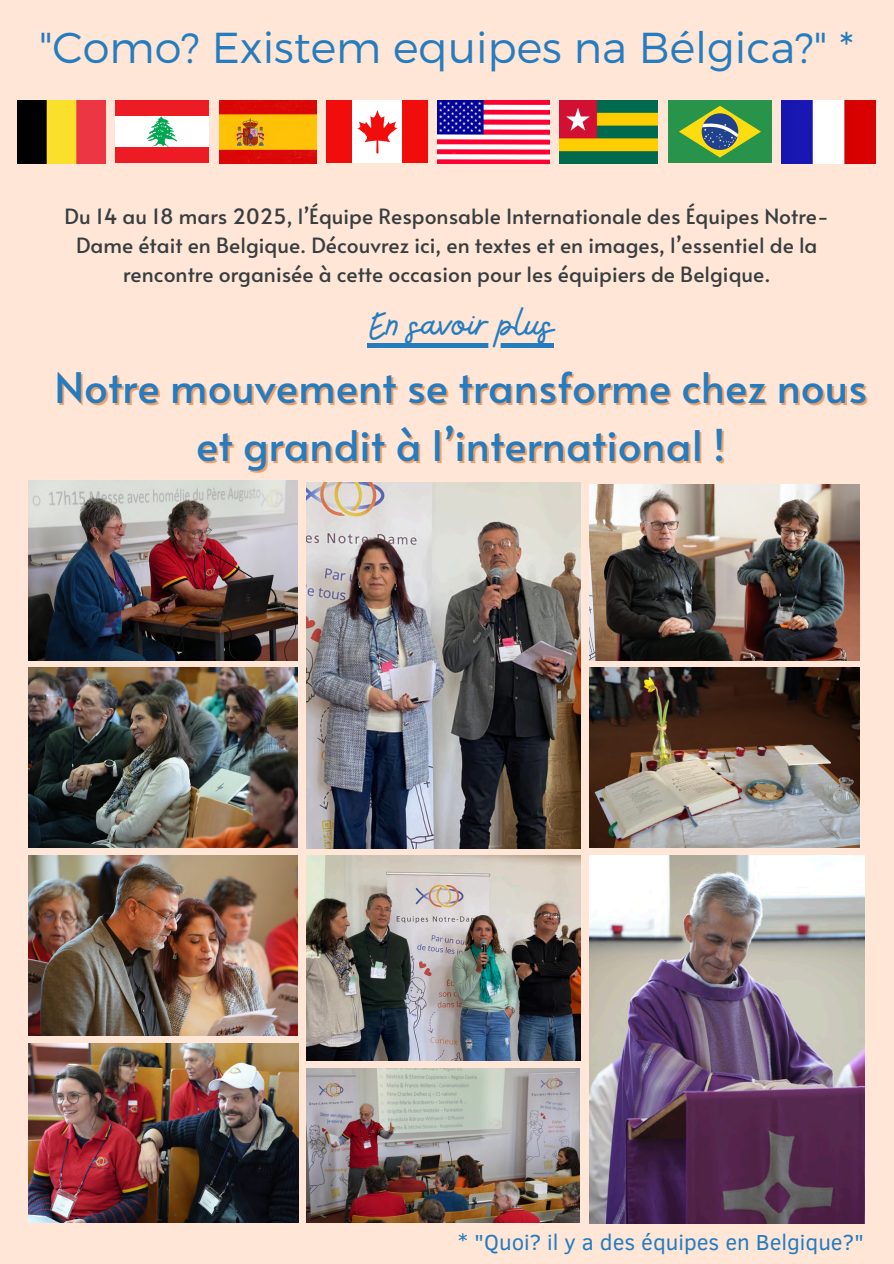
<style>
.page{position:relative;width:894px;height:1264px;background:#fff}
.page>*{position:absolute;margin:0;border:0;box-sizing:border-box;transform-origin:0 0}
.t1{font:45px "Bellaboo";color:#257cbf}
.t2{font:300 43.2px "Montserrat";color:#257cbf}
.t3{font:42px "Alata";color:#257cbf}
.t4{font:22.35px "Clear Sans";color:#257cbf}
.t5{font:21px/29.2px "Alata";color:#383e40;text-align:center}
</style>
<div class="page">
<div style="left:0;top:0;width:893px;height:1263px;background:#ffe6d6"></div>
<img style="left:28px;top:480px;width:269px;height:180px">
<img style="left:307px;top:483px;width:273px;height:365px">
<img style="left:28px;top:668px;width:269px;height:179px">
<img style="left:589px;top:485px;width:270px;height:175px">
<img style="left:589px;top:668px;width:270px;height:179px">
<img style="left:589px;top:855px;width:274px;height:368px">
<img style="left:307px;top:855px;width:273px;height:205px">
<img style="left:29px;top:1043px;width:269px;height:179px">
<img style="left:28px;top:855px;width:269px;height:180px">
<img style="left:307px;top:1068px;width:272px;height:154px">
<img style="left:18px;top:100px;width:87px;height:63px">
<div style="left:115px;top:100px;width:93px;height:63px;background:#fff"></div>
<svg style="left:147px;top:116px;width:30px;height:31px"></svg>
<div style="left:115px;top:100px;width:93px;height:16px;background:#ed1c24"></div>
<div style="left:115px;top:147px;width:93px;height:16px;background:#ed1c24"></div>
<img style="left:219px;top:100px;width:97px;height:63px">
<div style="left:327px;top:100px;width:101px;height:63px;background:#f20d0d"></div>
<div style="left:352px;top:100px;width:50px;height:63px;background:#fff"></div>
<svg style="left:357px;top:110px;width:40px;height:43px"></svg>
<img style="left:438px;top:100px;width:111px;height:63px">
<img style="left:559px;top:100px;width:98px;height:63px">
<div style="left:668px;top:100px;width:103px;height:63px;background:#27934b"></div>
<svg style="left:679px;top:106px;width:81px;height:51px"></svg>
<img style="left:781px;top:100px;width:94px;height:63px">
<div style="left:367px;top:343px;width:187px;height:5px;background:#257cbf"></div>
<p class="t2" style="left:39px;top:19px;width:815px">"Como? Existem equipes na Bélgica?" *</p>
<h1 class="t5" style="left:65px;top:200px;width:765px">Du 14 au 18 mars 2025, l’Équipe Responsable Internationale des Équipes Notre-<br>Dame était en Belgique. Découvrez ici, en textes et en images, l’essentiel de la rencontre organisée à cette occasion pour les équipiers de Belgique.</h1>
<p class="t1" style="left:367px;top:295px;width:188px">En savoir plus</p>
<p class="t3" style="left:54px;top:356px;width:814px">Notre mouvement se transforme chez nous</p>
<p class="t3" style="left:196px;top:415px;width:530px">et grandit à l’international !</p>
<p class="t4" style="left:457px;top:1226px;width:408px">* "Quoi? il y a des équipes en Belgique?"</p>
</div>
